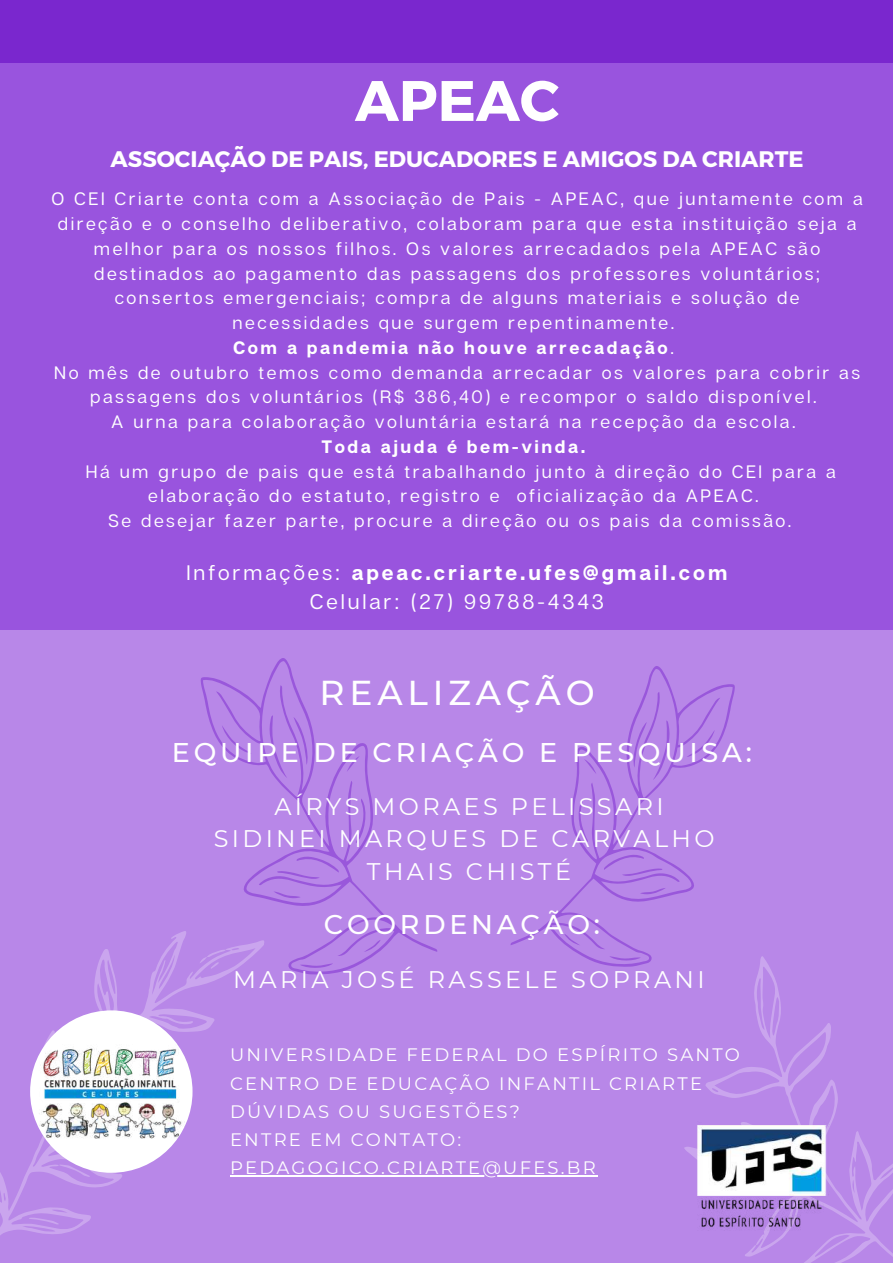
<style>
.page{position:relative;width:893px;height:1264px;background:#fff}
.page>*{position:absolute;margin:0;border:0;box-sizing:border-box;transform-origin:0 0}
.t1{font:700 57px "Montserrat";color:#fff}
.t2{font:500 34.5px "Montserrat";letter-spacing:.14em;color:#fff}
.t3{font:500 27px "Montserrat";letter-spacing:.14em;color:#fff}
.t4{font:24px/32.5px "Montserrat";letter-spacing:.14em;color:#fff;text-align:center}
.t5{font:700 22.5px "Montserrat";color:#fff}
.t6{font:21px/29.2px "Articulat CF";letter-spacing:.14em;color:#fff;text-align:center}
.t7{font:18px/24.8px "Articulat CF";letter-spacing:.14em;color:#fff;text-align:center}
.t8{font:18px/28px "Montserrat";letter-spacing:.125em;color:#fff}
.t9{font:700 18px "Articulat CF";letter-spacing:.14em;color:#fff}
.s1{font-weight:700}
</style>
<div class="page">
<div style="left:0;top:0;width:892px;height:1262px;background:#b887e8"></div>
<svg style="left:0;top:931px;width:265px;height:304px"></svg>
<svg style="left:58px;top:1162px;width:33px;height:15px"></svg>
<svg style="left:29px;top:1213px;width:30px;height:14px"></svg>
<svg style="left:199px;top:945px;width:2px;height:25px"></svg>
<svg style="left:0;top:1179px;width:5px;height:22px"></svg>
<hr style="left:230px;top:1174px;width:368px;height:2px;background:#fff">
<svg style="left:684px;top:956px;width:208px;height:306px"></svg>
<svg style="left:754px;top:1233px;width:12px;height:12px"></svg>
<div style="left:0;top:0;width:892px;height:63px;background:#7a27ce"></div>
<div style="left:30px;top:1010px;width:162px;height:162px;background:#fff;border-radius:50%"></div>
<img style="left:27px;top:1038px;width:162px;height:109px">
<svg style="left:201px;top:658px;width:236px;height:316px"></svg>
<svg style="left:269px;top:715px;width:18px;height:63px"></svg>
<svg style="left:293px;top:717px;width:17px;height:48px"></svg>
<svg style="left:277px;top:855px;width:62px;height:24px"></svg>
<svg style="left:273px;top:891px;width:28px;height:8px"></svg>
<svg style="left:355px;top:798px;width:14px;height:45px"></svg>
<svg style="left:346px;top:756px;width:14px;height:16px"></svg>
<svg style="left:222px;top:725px;width:30px;height:28px"></svg>
<svg style="left:364px;top:939px;width:16px;height:13px"></svg>
<svg style="left:510px;top:666px;width:224px;height:301px"></svg>
<svg style="left:652px;top:720px;width:18px;height:60px"></svg>
<svg style="left:630px;top:722px;width:16px;height:45px"></svg>
<svg style="left:603px;top:853px;width:59px;height:23px"></svg>
<svg style="left:640px;top:887px;width:25px;height:8px"></svg>
<svg style="left:575px;top:799px;width:13px;height:43px"></svg>
<svg style="left:584px;top:759px;width:12px;height:15px"></svg>
<svg style="left:686px;top:729px;width:28px;height:28px"></svg>
<svg style="left:564px;top:933px;width:16px;height:12px"></svg>
<img style="left:691px;top:1120px;width:138px;height:110px">
<div style="left:0;top:63px;width:892px;height:566px;background:#9954de"></div>
<h1 class="t1" style="left:355px;top:64px;width:206px">APEAC</h1>
<p class="t5" style="left:110px;top:144px;width:694px">ASSOCIAÇÃO DE PAIS, EDUCADORES E AMIGOS DA CRIARTE</p>
<p class="t7" style="left:51px;top:186px;width:812px">O CEI Criarte conta com a Associação de Pais - APEAC, que juntamente com a direção e o conselho deliberativo, colaboram para que esta instituição seja a melhor para os nossos filhos. Os valores arrecadados pela APEAC são destinados ao pagamento das passagens dos professores voluntários; consertos emergenciais; compra de alguns materiais e solução de necessidades que surgem repentinamente.<br><span class="s1">Com a pandemia não houve arrecadação</span>.<br>No mês de outubro temos como demanda arrecadar os valores para cobrir as passagens dos voluntários (R$ 386,40) e recompor o saldo disponível.<br>A urna para colaboração voluntária estará na recepção da escola.</p>
<p class="t9" style="left:321px;top:435px;width:265px">Toda ajuda é bem-vinda.</p>
<p class="t7" style="left:86px;top:458px;width:751px">Há um grupo de pais que está trabalhando junto à direção do CEI para a</p>
<p class="t7" style="left:148px;top:483px;width:612px">elaboração do estatuto, registro e oficialização da APEAC.</p>
<p class="t7" style="left:108px;top:508px;width:684px">Se desejar fazer parte, procure a direção ou os pais da comissão.</p>
<p class="t6" style="left:186px;top:557px;width:542px">Informações: <span class="s1">apeac.criarte.ufes@gmail.com<br></span>Celular: (27) 99788-4343</p>
<h2 class="t2" style="left:319px;top:671px;width:276px">REALIZAÇÃO</h2>
<h3 class="t3" style="left:172px;top:735px;width:581px">EQUIPE DE CRIAÇÃO E PESQUISA:</h3>
<h3 class="t4" style="left:214px;top:789px;width:502px">AÍRYS MORAES PELISSARI<br>SIDINEI MARQUES DE CARVALHO<br>THAIS CHISTÉ</h3>
<h3 class="t3" style="left:324px;top:907px;width:278px">COORDENAÇÃO:</h3>
<h3 class="t4" style="left:233px;top:962px;width:473px">MARIA JOSÉ RASSELE SOPRANI</h3>
<p class="t8" style="left:230px;top:1040px;width:511px">UNIVERSIDADE FEDERAL DO ESPÍRITO SANTO<br>CENTRO DE EDUCAÇÃO INFANTIL CRIARTE<br>DÚVIDAS OU SUGESTÕES?<br>ENTRE EM CONTATO:<br>PEDAGOGICO.CRIARTE@UFES.BR</p>
</div>
